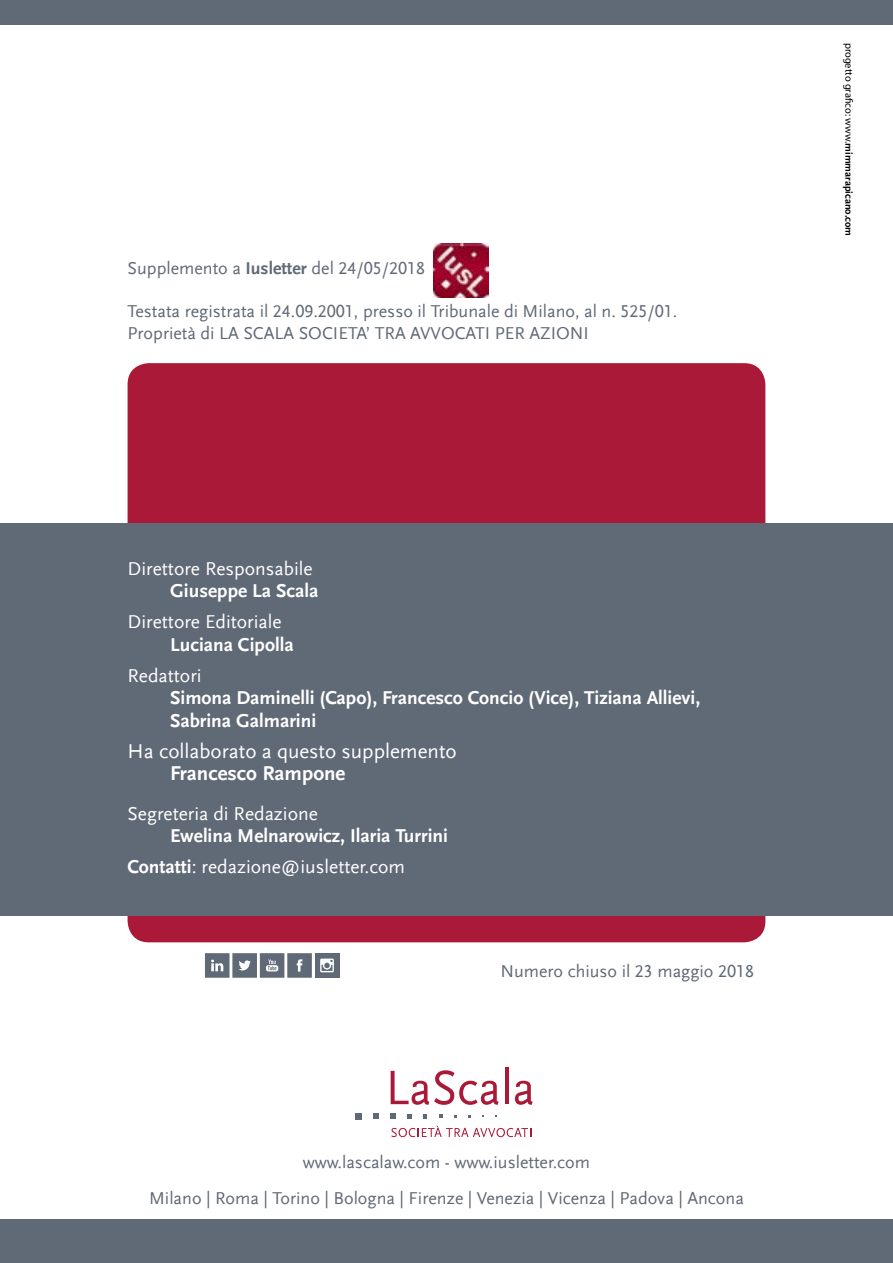
<style>
.page{position:relative;width:893px;height:1263px;background:#fff}
.page>*{position:absolute;margin:0;border:0;box-sizing:border-box;transform-origin:0 0}
.t1{font:21px "Scala Sans LF";color:#fff}
.t2{font:700 21px "Scala Sans";color:#fff}
.t3{font:700 19.5px/22.5px "Scala Sans";color:#fff}
.t4{font:19.5px "Scala Sans LF";color:#fff}
.t5{font:18px/21.6px "Scala Sans LF";color:#606976}
.t6{font:10.5px "Myriad Pro";color:#000}
.s1{font-family:"Scala Sans";font-weight:700}
</style>
<div class="page">
<div style="left:128px;top:363px;width:637px;height:579px;background:#aa1937;border-radius:21px"></div>
<div style="left:0;top:1219px;width:893px;height:44px;background:#606976"></div>
<div style="left:0;top:0;width:893px;height:25px;background:#606976"></div>
<svg style="left:205px;top:953px;width:107px;height:25px"></svg>
<div style="left:315px;top:953px;width:24px;height:25px;background:#606976"></div>
<svg style="left:320px;top:958px;width:14px;height:14px"></svg>
<div style="left:0;top:523px;width:893px;height:392px;background:#606976"></div>
<img style="left:434px;top:243px;width:54px;height:55px">
<svg style="left:391px;top:1070px;width:108px;height:35px"></svg>
<hr style="left:505px;top:1067px;width:3px;height:37px;background:#aa1937">
<svg style="left:515px;top:1081px;width:18px;height:24px"></svg>
<svg style="left:356px;top:1113px;width:6px;height:6px"></svg>
<svg style="left:373px;top:1113px;width:6px;height:6px"></svg>
<svg style="left:391px;top:1113px;width:5px;height:6px"></svg>
<svg style="left:407px;top:1114px;width:5px;height:5px"></svg>
<svg style="left:423px;top:1114px;width:4px;height:4px"></svg>
<svg style="left:439px;top:1114px;width:3px;height:4px"></svg>
<svg style="left:391px;top:1126px;width:140px;height:11px"></svg>
<p class="t5" style="left:128px;top:258px;width:299px">Supplemento a <span class="s1">Iusletter</span> del 24/05/2018</p>
<p class="t5" style="left:128px;top:301px;width:551px">Testata registrata il 24.09.2001, presso il Tribunale di Milano, al n. 525/01.<br>Proprietà di LA SCALA SOCIETA’ TRA AVVOCATI PER AZIONI</p>
<p class="t4" style="left:128px;top:558px;width:187px">Direttore Responsabile</p>
<p class="t3" style="left:170px;top:580px;width:150px">Giuseppe La Scala</p>
<p class="t4" style="left:128px;top:611px;width:156px">Direttore Editoriale</p>
<p class="t3" style="left:170px;top:634px;width:125px">Luciana Cipolla</p>
<p class="t4" style="left:128px;top:665px;width:76px">Redattori</p>
<p class="t3" style="left:170px;top:687px;width:532px">Simona Daminelli (Capo), Francesco Concio (Vice), Tiziana Allievi,<br>Sabrina Galmarini</p>
<p class="t1" style="left:128px;top:740px;width:331px">Ha collaborato a questo supplemento</p>
<p class="t2" style="left:170px;top:762px;width:177px">Francesco Rampone</p>
<p class="t4" style="left:128px;top:803px;width:192px">Segreteria di Redazione</p>
<p class="t3" style="left:170px;top:825px;width:279px">Ewelina Melnarowicz, Ilaria Turrini</p>
<p class="t4" style="left:128px;top:856px;width:279px"><span class="s1">Contatti</span>: redazione@iusletter.com</p>
<p class="t5" style="left:500px;top:960px;width:255px">Numero chiuso il 23 maggio 2018</p>
<p class="t5" style="left:303px;top:1151px;width:289px">www.lascalaw.com - www.iusletter.com</p>
<p class="t5" style="left:149px;top:1187px;width:596px">Milano | Roma | Torino | Bologna | Firenze | Venezia | Vicenza | Padova | Ancona</p>
<p class="t6" style="left:856px;top:43px;width:195px;rotate:90deg">progetto grafico: www.<span class="s1">mimmarapicano.com</span></p>
</div>
